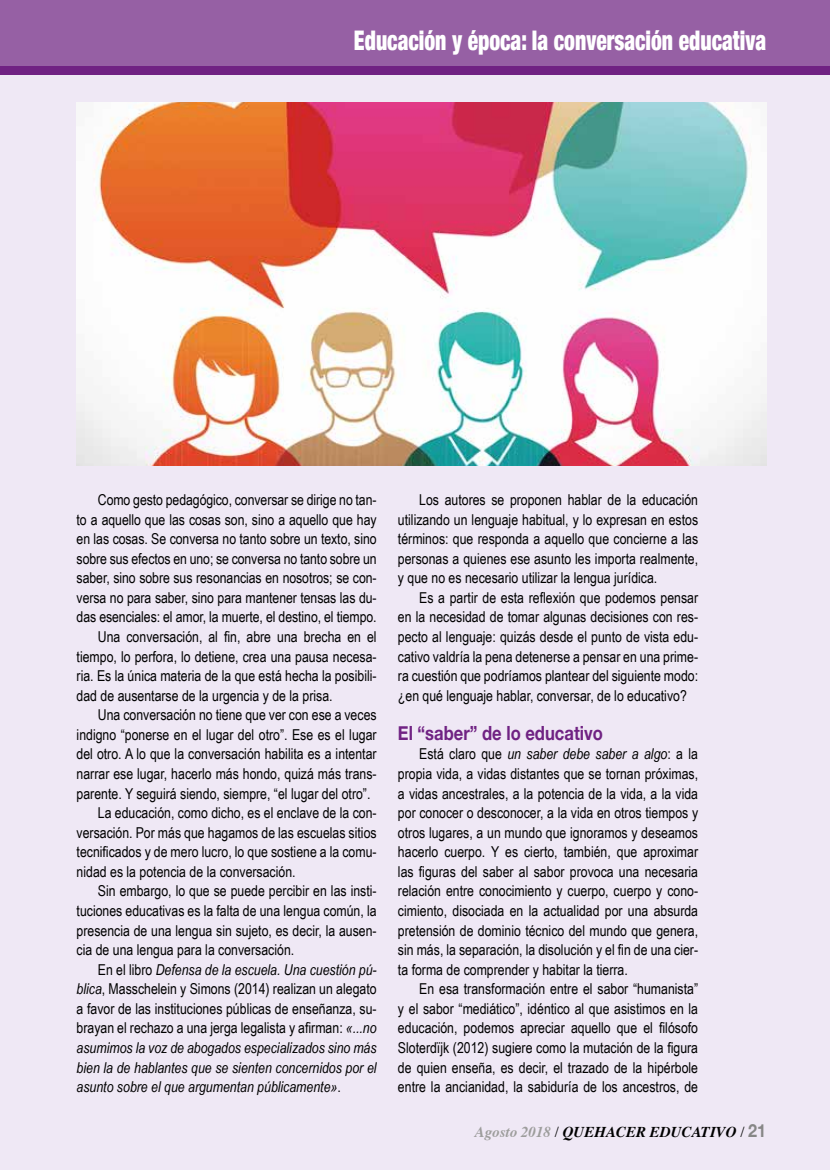
<style>
.page{position:relative;width:830px;height:1170px;background:#fff}
.page>*{position:absolute;margin:0;border:0;box-sizing:border-box;transform-origin:0 0}
.t1{font:900 condensed 27px "Helvetica Neue";color:#fff;scale:.8 1}
.t2{font:700 19.5px "Helvetica Neue";color:#702283;scale:.85 1}
.t3{font:15px/19.5px "Arial Narrow";color:#000;text-align:justify}
.t4{font:italic 15px "Arial Narrow";color:#000}
.t5{font:italic 700 15px "Times";color:#000}
.s1{font-style:normal}
.s2{font-style:italic}
.s3{color:#9d9d9c}
.s4{font-weight:400;font-style:normal}
.s5{font-family:"Helvetica Neue";font-style:normal;font-size:18px;color:#878787}
</style>
<div class="page">
<div style="left:0;top:0;width:829px;height:1169px;background:#efe8f5"></div>
<img style="left:77px;top:102px;width:688px;height:364px">
<div style="left:0;top:0;width:829px;height:74px;background:#702283"></div>
<div style="left:0;top:0;width:829px;height:66px;background:#9660a4"></div>
<h1 class="t1" style="left:354px;top:18px;width:516px">Educación y época: la conversación educativa</h1>
<p class="t3" style="left:98px;top:489px;width:280px">Como gesto pedagógico, conversar se dirige no tan-</p>
<p class="t3" style="left:77px;top:509px;width:301px">to a aquello que las cosas son, sino a aquello que hay</p>
<p class="t3" style="left:77px;top:528px;width:301px">en las cosas. Se conversa no tanto sobre un texto, sino</p>
<p class="t3" style="left:77px;top:548px;width:301px">sobre sus efectos en uno; se conversa no tanto sobre un</p>
<p class="t3" style="left:77px;top:567px;width:301px">saber, sino sobre sus resonancias en nosotros; se con-</p>
<p class="t3" style="left:77px;top:587px;width:301px">versa no para saber, sino para mantener tensas las du-</p>
<p class="t3" style="left:77px;top:606px;width:301px">das esenciales: el amor, la muerte, el destino, el tiempo.</p>
<p class="t3" style="left:98px;top:626px;width:280px">Una conversación, al fin, abre una brecha en el</p>
<p class="t3" style="left:77px;top:646px;width:301px">tiempo, lo perfora, lo detiene, crea una pausa necesa-</p>
<p class="t3" style="left:77px;top:665px;width:301px">ria. Es la única materia de la que está hecha la posibili-</p>
<p class="t3" style="left:77px;top:685px;width:257px">dad de ausentarse de la urgencia y de la prisa.</p>
<p class="t3" style="left:98px;top:704px;width:280px">Una conversación no tiene que ver con ese a veces</p>
<p class="t3" style="left:77px;top:724px;width:301px">indigno “ponerse en el lugar del otro”. Ese es el lugar</p>
<p class="t3" style="left:77px;top:743px;width:301px">del otro. A lo que la conversación habilita es a intentar</p>
<p class="t3" style="left:77px;top:763px;width:301px">narrar ese lugar, hacerlo más hondo, quizá más trans-</p>
<p class="t3" style="left:77px;top:783px;width:295px">parente. Y seguirá siendo, siempre, “el lugar del otro”.</p>
<p class="t3" style="left:98px;top:802px;width:280px">La educación, como dicho, es el enclave de la con-</p>
<p class="t3" style="left:77px;top:822px;width:301px">versación. Por más que hagamos de las escuelas sitios</p>
<p class="t3" style="left:77px;top:841px;width:301px">tecnificados y de mero lucro, lo que sostiene a la comu-</p>
<p class="t3" style="left:77px;top:861px;width:220px">nidad es la potencia de la conversación.</p>
<p class="t3" style="left:98px;top:880px;width:280px">Sin embargo, lo que se puede percibir en las insti-</p>
<p class="t3" style="left:77px;top:900px;width:301px">tuciones educativas es la falta de una lengua común, la</p>
<p class="t3" style="left:77px;top:919px;width:301px">presencia de una lengua sin sujeto, es decir, la ausen-</p>
<p class="t3" style="left:77px;top:939px;width:219px">cia de una lengua para la conversación.</p>
<p class="t4" style="left:98px;top:958px;width:280px"><span class="s1">En el libro</span> Defensa de la escuela. Una cuestión pú-</p>
<p class="t3" style="left:77px;top:978px;width:301px"><span class="s2">blica</span>, Masschelein y Simons (2014) realizan un alegato</p>
<p class="t3" style="left:77px;top:998px;width:301px">a favor de las instituciones públicas de enseñanza, su-</p>
<p class="t3" style="left:77px;top:1017px;width:301px">brayan el rechazo a una jerga legalista y afirman: <span class="s2">«...no</span></p>
<p class="t4" style="left:77px;top:1037px;width:301px">asumimos la voz de abogados especializados sino más</p>
<p class="t4" style="left:77px;top:1056px;width:301px">bien la de hablantes que se sienten concernidos por el</p>
<p class="t4" style="left:77px;top:1076px;width:265px">asunto sobre el que argumentan públicamente»<span class="s1">.</span></p>
<p class="t3" style="left:398px;top:489px;width:301px;text-indent:21px">Los autores se proponen hablar de la educación utilizando un lenguaje habitual, y lo expresan en estos términos: que responda a aquello que concierne a las personas a quienes ese asunto les importa realmente, y que no es necesario utilizar la lengua jurídica.</p>
<p class="t3" style="left:398px;top:587px;width:301px;text-indent:21px">Es a partir de esta reflexión que podemos pensar en la necesidad de tomar algunas decisiones con res&shy;pecto al lenguaje: quizás desde el punto de vista edu&shy;cativo valdría la pena detenerse a pensar en una prime&shy;ra cuestión que podríamos plantear del siguiente modo: ¿en qué lenguaje hablar, conversar, de lo educativo?</p>
<h2 class="t2" style="left:398px;top:717px;width:242px">El “saber” de lo educativo</h2>
<p class="t3" style="left:398px;top:743px;width:301px;text-indent:21px">Está claro que <span class="s2">un saber debe saber a algo</span>: a la propia vida, a vidas distantes que se tornan próximas, a vidas ancestrales, a la potencia de la vida, a la vida por conocer o desconocer, a la vida en otros tiempos y otros lugares, a un mundo que ignoramos y deseamos hacerlo cuerpo. Y es cierto, también, que aproximar las figuras del saber al sabor provoca una necesaria relación entre conocimiento y cuerpo, cuerpo y cono&shy;cimiento, disociada en la actualidad por una absurda pretensión de dominio técnico del mundo que genera, sin más, la separación, la disolución y el fin de una cier&shy;ta forma de comprender y habitar la tierra.</p>
<p class="t3" style="left:398px;top:978px;width:301px;text-indent:21px">En esa transformación entre el sabor “humanista” y el sabor “mediático”, idéntico al que asistimos en la educación, podemos apreciar aquello que el filósofo Sloterdïjk (2012) sugiere como la mutación de la figura de quien enseña, es decir, el trazado de la hipérbole entre la ancianidad, la sabiduría de los ancestros, de</p>
<p class="t5" style="left:474px;top:1117px;width:293px"><span class="s3">Agosto 2018</span> <span class="s4">/</span> QUEHACER EDUCATIVO <span class="s4">/</span> <span class="s5">21</span></p>
</div>
